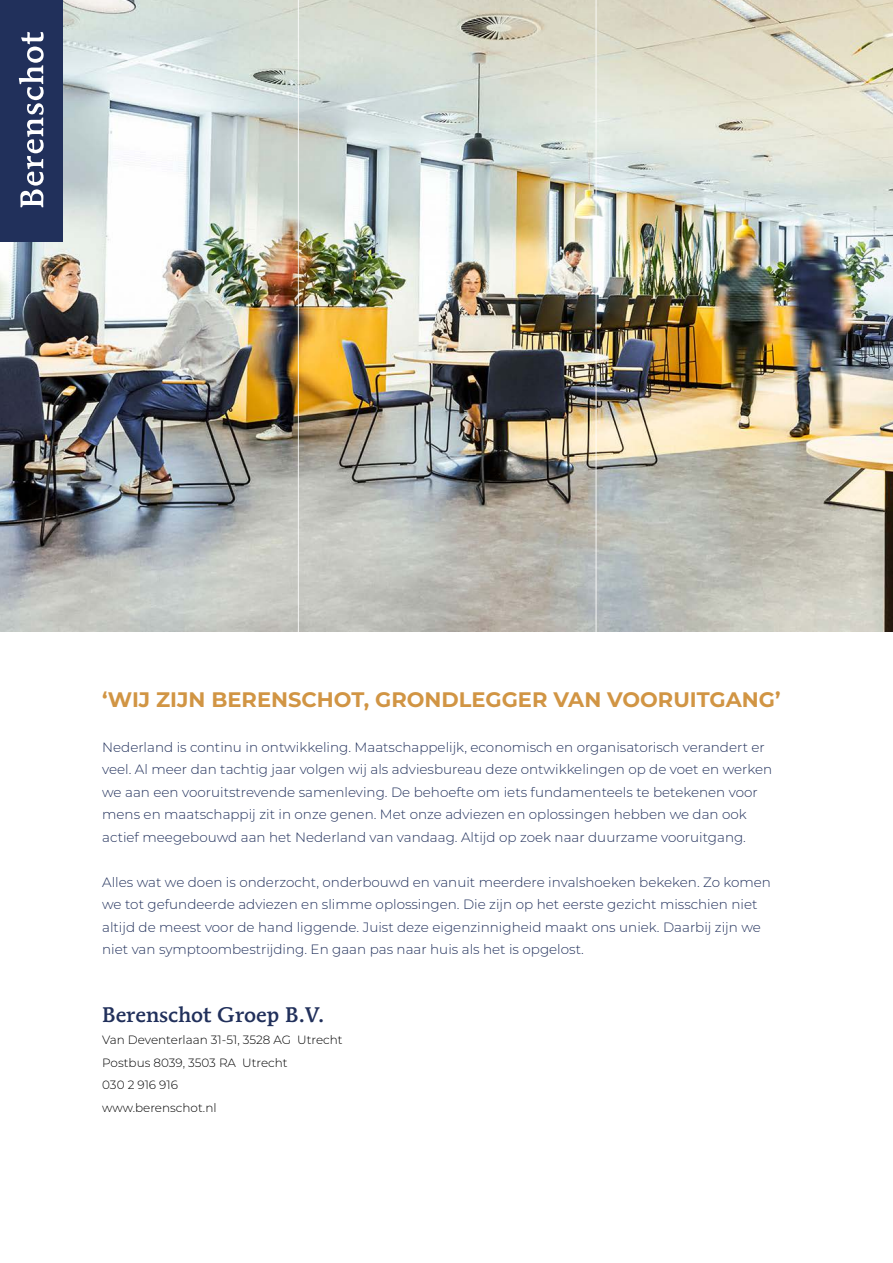
<style>
.page{position:relative;width:893px;height:1263px;background:#fff}
.page>*{position:absolute;margin:0;border:0;box-sizing:border-box;transform-origin:0 0}
.t1{font:700 21px "Montserrat";color:#d19544}
.t2{font:500 21px "Mendoza Roman Std";color:#21305b}
.t3{font:300 13.5px/22.5px "Montserrat";color:#21305b}
.t4{font:300 12px "Montserrat";color:#000}
</style>
<div class="page">
<img style="left:0;top:0;width:893px;height:631px">
<hr style="left:298px;top:0;width:1px;height:639px;background:#fff">
<hr style="left:595px;top:0;width:2px;height:639px;background:#fff">
<div style="left:0;top:0;width:62px;height:241px;background:#21305b"></div>
<svg style="left:19px;top:32px;width:25px;height:175px"></svg>
<p class="t1" style="left:102px;top:684px;width:680px">‘WIJ ZIJN BERENSCHOT, GRONDLEGGER VAN VOORUITGANG’</p>
<p class="t3" style="left:102px;top:735px;width:671px">Nederland is continu in ontwikkeling. Maatschappelijk, economisch en organisatorisch verandert er veel. Al meer dan tachtig jaar volgen wij als adviesbureau deze ontwikkelingen op de voet en werken we aan een vooruitstrevende samenleving. De behoefte om iets fundamenteels te betekenen voor mens en maatschappij zit in onze genen. Met onze adviezen en oplossingen hebben we dan ook actief meegebouwd aan het Nederland van vandaag. Altijd op zoek naar duurzame vooruitgang.</p>
<p class="t3" style="left:102px;top:870px;width:670px">Alles wat we doen is onderzocht, onderbouwd en vanuit meerdere invalshoeken bekeken. Zo komen we tot gefundeerde adviezen en slimme oplossingen. Die zijn op het eerste gezicht misschien niet altijd de meest voor de hand liggende. Juist deze eigenzinnigheid maakt ons uniek. Daarbij zijn we niet van symptoombestrijding. En gaan pas naar huis als het is opgelost.</p>
<p class="t2" style="left:102px;top:1001px;width:224px">Berenschot Groep B.V.</p>
<p class="t4" style="left:102px;top:1032px;width:242px">Van Deventerlaan 31-51, 3528 AG Utrecht</p>
<p class="t4" style="left:102px;top:1054px;width:187px">Postbus 8039, 3503 RA Utrecht</p>
<p class="t4" style="left:102px;top:1077px;width:77px">030 2 916 916</p>
<p class="t4" style="left:102px;top:1099px;width:116px">www.berenschot.nl</p>
</div>
